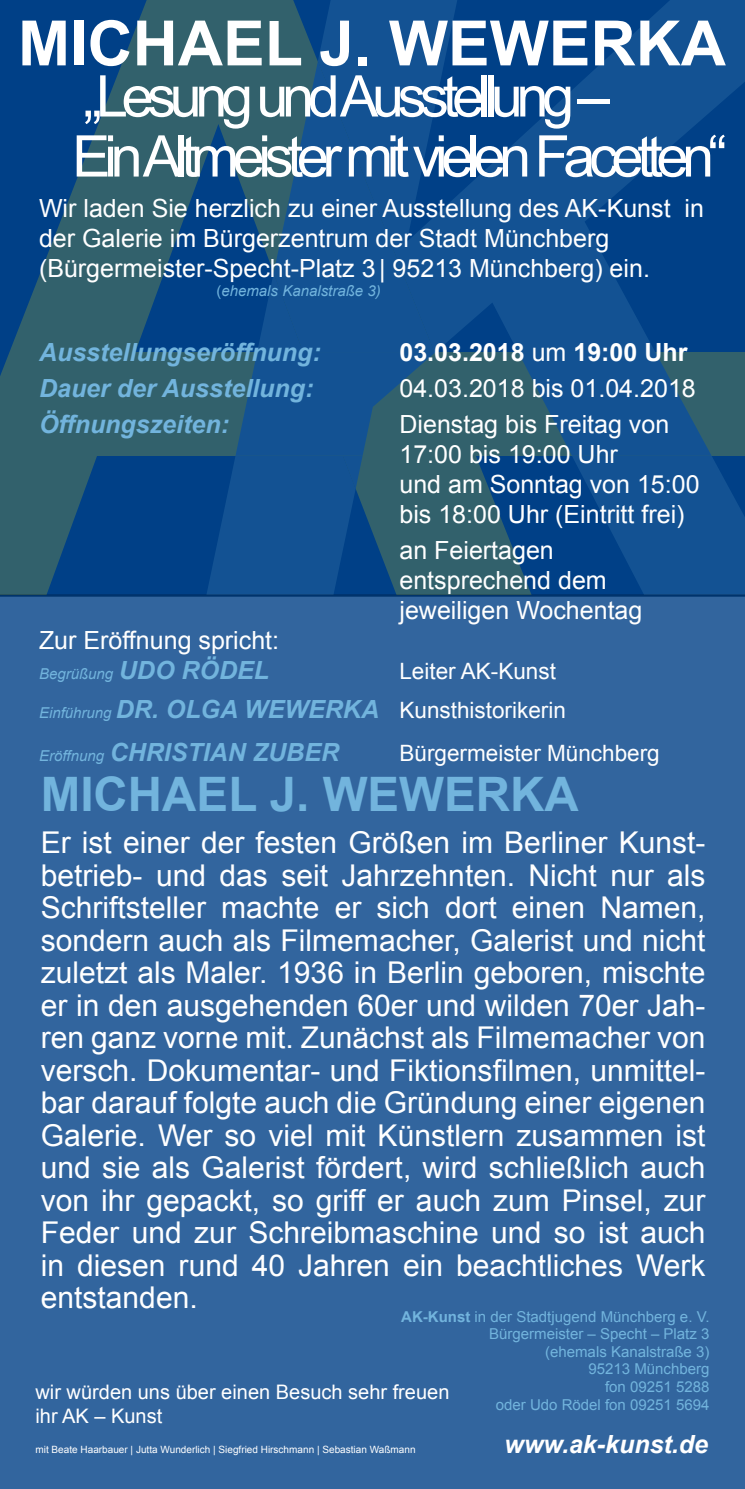
<style>
.page{position:relative;width:745px;height:1489px;background:#fff}
.page>*{position:absolute;margin:0;border:0;box-sizing:border-box;transform-origin:0 0}
.t1{font:700 62.5px "Arial";color:#fff}
.t2{font:57.5px/60px "Arial";letter-spacing:-.11em;color:#fff}
.t3{font:700 47.5px "Arial";color:#72b4dd}
.t4{font:30px/32.5px "Arial";color:#fff;text-align:justify}
.t5{font:25px/30px "Arial";color:#fff}
.t6{font:italic 700 25px "Arial";color:#72b4dd}
.t7{font:700 25px "Arial";color:#fff}
.t8{font:italic 700 25px "Arial";color:#fff}
.t9{font:22.5px/39px "Arial";color:#fff}
.t10{font:20px/24px "Arial";color:#fff}
.t11{font:15px/17.5px "Arial";color:#72b4dd;text-align:right}
.t12{font:italic 15px "Arial";color:#72b4dd}
.t13{font:10px "Arial";color:#fff}
.s1{font-style:normal}
.s2{font-weight:400}
.s3{font-weight:700;font-size:25px}
.s4{font-style:italic;font-size:15px;color:#72b4dd}
.s5{font-weight:700;font-style:italic;font-size:25px;color:#72b4dd}
.s6{font-weight:400;font-size:15px}
.s7{font-weight:700}
</style>
<div class="page">
<svg style="left:0;top:0;width:257px;height:594px;background:#195079"></svg>
<div style="left:56px;top:352px;width:688px;height:103px;background:#32616c"></div>
<svg style="left:257px;top:0;width:487px;height:352px;background:#0b4a8c"></svg>
<svg style="left:257px;top:61px;width:177px;height:291px;background:#16538c"></svg>
<svg style="left:206px;top:455px;width:538px;height:139px;background:#155085"></svg>
<svg style="left:343px;top:455px;width:19px;height:34px"></svg>
<svg style="left:236px;top:352px;width:475px;height:103px;fill:#135293"></svg>
<div style="left:0;top:594px;width:744px;height:894px;background:#32659e"></div>
<h1 class="t1" style="left:18px;top:2px;width:709px">MICHAEL J. WEWERKA</h1>
<h2 class="t2" style="left:72px;top:67px;width:656px">„Lesung und Ausstellung –<br>Ein Altmeister mitvielen Facetten“</h2>
<p class="t5" style="left:39px;top:193px;width:666px">Wir laden Sie herzlich zu einer Ausstellung des AK-Kunst in der Galerie im Bürgerzentrum der Stadt Münchberg (Bürgermeister-Specht-Platz 3 | 95213 Münchberg) ein.</p>
<p class="t12" style="left:216px;top:281px;width:166px"><span class="s1">(</span>ehemals Kanalstraße 3)</p>
<p class="t6" style="left:39px;top:336px;width:283px">Ausstellungseröffnung:</p>
<p class="t7" style="left:399px;top:335px;width:289px">03.03.2018 <span class="s2">um</span> 19:00 Uhr</p>
<p class="t6" style="left:39px;top:372px;width:276px">Dauer der Ausstellung:</p>
<p class="t5" style="left:399px;top:373px;width:298px">04.03.2018 bis 01.04.2018</p>
<p class="t6" style="left:39px;top:408px;width:191px">Öffnungszeiten:</p>
<p class="t5" style="left:399px;top:409px;width:301px">Dienstag bis Freitag von<br>17:00 bis 19:00 Uhr<br>und am Sonntag von 15:00 bis 18:00 Uhr (Eintritt frei)</p>
<p class="t5" style="left:399px;top:535px;width:244px">an Feiertagen entsprechend dem jeweiligen Wochentag</p>
<p class="t5" style="left:39px;top:625px;width:241px">Zur Eröffnung spricht:</p>
<p class="t12" style="left:39px;top:664px;width:231px">Begrüßung <span class="s3">UDO RÖDEL</span></p>
<p class="t9" style="left:39px;top:651px;width:528px;text-indent:360px">Leiter AK-Kunst<br><span class="s4">Einführung</span> <span class="s5">DR. OLGA WEWERKA</span> Kunsthistorikerin</p>
<p class="t6" style="left:39px;top:735px;width:301px"><span class="s6">Eröffnung</span> CHRISTIAN ZUBER</p>
<p class="t9" style="left:399px;top:733px;width:262px">Bürgermeister Münchberg</p>
<h3 class="t3" style="left:41px;top:762px;width:539px">MICHAEL J. WEWERKA</h3>
<p class="t4" style="left:41px;top:826px;width:666px">Er ist einer der festen Größen im Berliner Kunst&shy;betrieb- und das seit Jahrzehnten. Nicht nur als Schriftsteller machte er sich dort einen Namen, sondern auch als Filmemacher, Galerist und nicht zuletzt als Maler. 1936 in Berlin geboren, mischte er in den ausgehenden 60er und wilden 70er Jah&shy;ren ganz vorne mit. Zunächst als Filmemacher von versch. Dokumentar- und Fiktionsfilmen, unmittel&shy;bar darauf folgte auch die Gründung einer eigenen Galerie. Wer so viel mit Künstlern zusammen ist und sie als Galerist fördert, wird schließlich auch von ihr gepackt, so griff er auch zum Pinsel, zur Feder und zur Schreibmaschine und so ist auch in diesen rund 40 Jahren ein beachtliches Werk entstanden.</p>
<p class="t11" style="left:401px;top:1307px;width:309px"><span class="s7">AK-Kunst</span> in der Stadtjugend Münchberg e. V.<br>Bürgermeister – Specht – Platz 3<br>(ehemals Kanalstraße 3)<br>95213 Münchberg<br>fon 09251 5288<br>oder Udo Rödel fon 09251 5694</p>
<p class="t10" style="left:35px;top:1379px;width:415px">wir würden uns über einen Besuch sehr freuen ihr AK – Kunst</p>
<p class="t13" style="left:35px;top:1442px;width:381px">mit Beate Haarbauer | Jutta Wunderlich | Siegfried Hirschmann | Sebastian Waßmann</p>
<p class="t8" style="left:504px;top:1427px;width:205px">www.ak-kunst.de</p>
</div>
